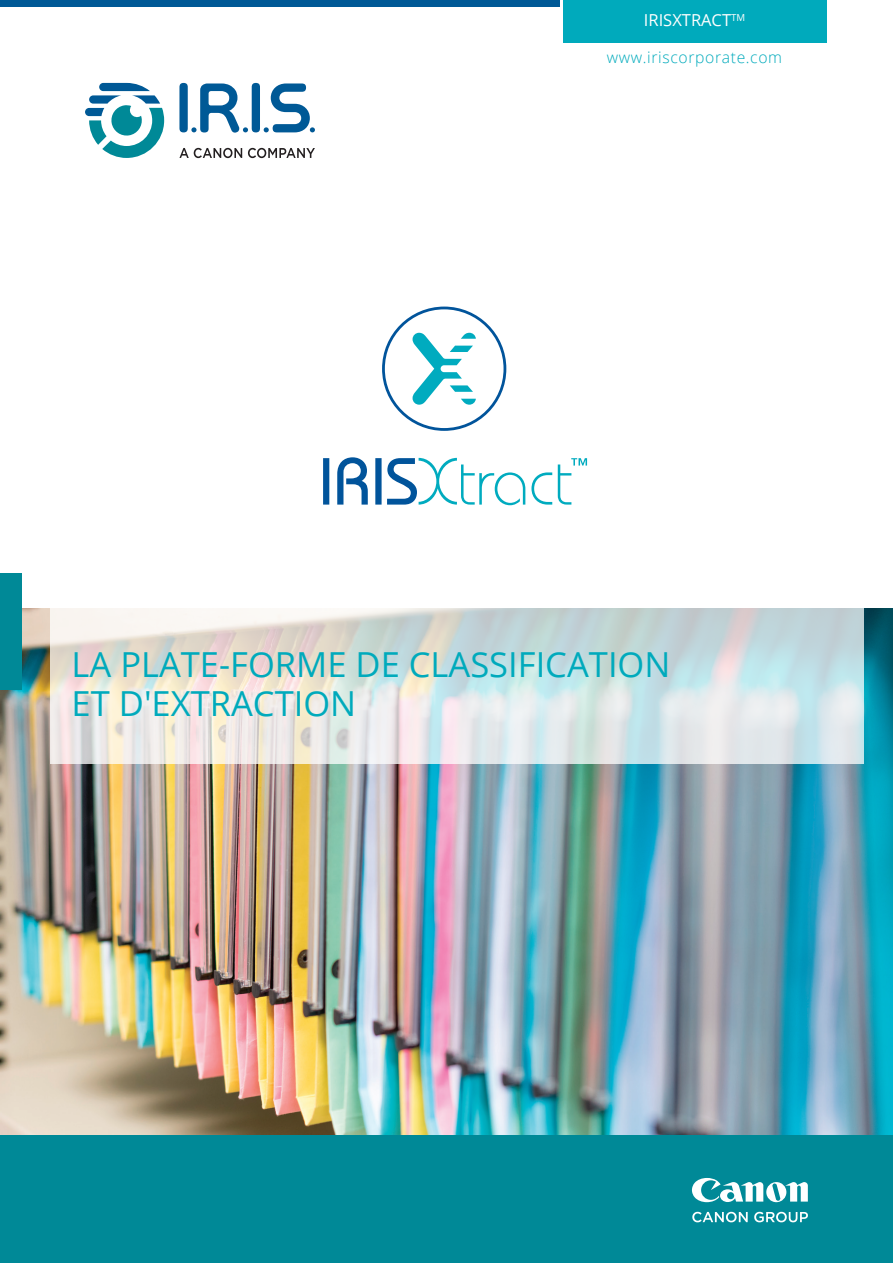
<style>
.page{position:relative;width:893px;height:1263px;background:#fff}
.page>*{position:absolute;margin:0;border:0;box-sizing:border-box;transform-origin:0 0}
.t1{font:34.5px/39px "Open Sans";color:#00aabc}
.t2{font:16.5px "Open Sans";color:#fff}
.t3{font:300 15.75px "Open Sans";letter-spacing:.04em;color:#00aabc}
.t4{font:13.5px "Open Sans";letter-spacing:.09em;color:#fff}
</style>
<div class="page">
<img style="left:0;top:608px;width:893px;height:527px">
<div style="left:563px;top:0;width:263px;height:43px;background:#00aabc"></div>
<svg style="left:50px;top:608px;width:814px;height:156px;background:#dbe1e0"></svg>
<svg style="left:323px;top:457px;width:264px;height:48px"></svg>
<svg style="left:382px;top:307px;width:124px;height:124px"></svg>
<div style="left:0;top:1135px;width:893px;height:128px;background:#008997"></div>
<svg style="left:692px;top:1212px;width:56px;height:10px"></svg>
<svg style="left:754px;top:1212px;width:54px;height:10px"></svg>
<svg style="left:692px;top:1178px;width:116px;height:24px"></svg>
<div style="left:0;top:573px;width:21px;height:117px;background:#008997"></div>
<div style="left:0;top:0;width:560px;height:6px;background:#005996"></div>
<svg style="left:85px;top:83px;width:79px;height:75px"></svg>
<svg style="left:179px;top:148px;width:136px;height:10px"></svg>
<div style="left:179px;top:83px;width:9px;height:49px;background:#005996;border-radius:4px"></div>
<div style="left:252px;top:83px;width:8px;height:49px;background:#005996;border-radius:4px"></div>
<svg style="left:264px;top:83px;width:51px;height:49px"></svg>
<svg style="left:191px;top:83px;width:57px;height:50px"></svg>
<p class="t2" style="left:644px;top:9px;width:103px">IRISXTRACT<sup>TM</sup></p>
<p class="t4" style="left:647px;top:12px;width:97px">IRISXTRACT<sup>TM</sup></p>
<p class="t3" style="left:607px;top:47px;width:177px">www.iriscorporate.com</p>
<p class="t1" style="left:72px;top:644px;width:600px">LA PLATE-FORME DE CLASSIFICATION<br>ET D'EXTRACTION</p>
</div>
